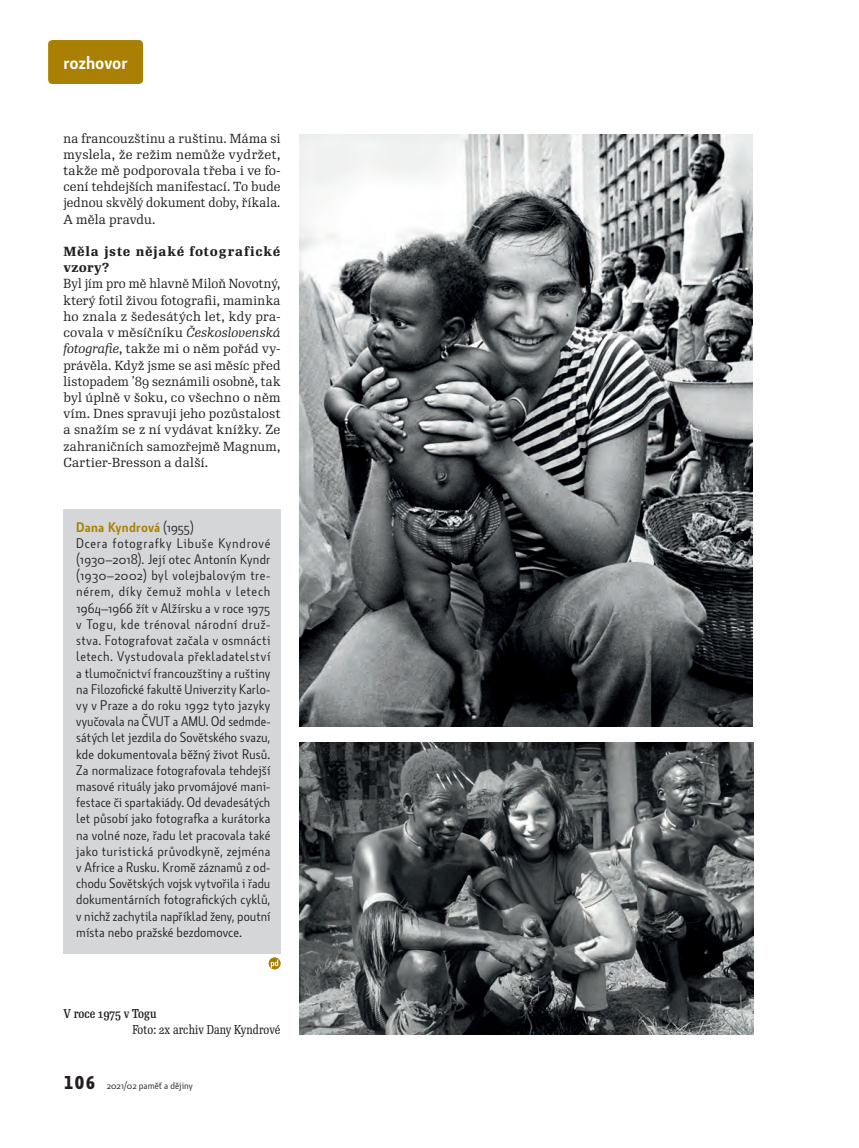
<style>
.page{position:relative;width:859px;height:1148px;background:#fff}
.page>*{position:absolute;margin:0;border:0;box-sizing:border-box;transform-origin:0 0}
.t1{font:600 18px "Botanika Std";color:#fff}
.t2{font:13.5px/16.2px "Botanika Std";letter-spacing:.01em;color:#231f20}
.t3{font:12.75px/16.2px "Re Public Std";letter-spacing:.01em;color:#231f20;text-align:justify;scale:.96 1}
.t4{font:12.75px/16.2px "Re Public Std";letter-spacing:.01em;color:#231f20;text-align:justify}
.t5{font:500 12.75px/16.2px "Re Public Std";letter-spacing:.055em;color:#231f20}
.t6{font:12.45px "Re Public Std Cond";letter-spacing:.005em;color:#231f20}
.t7{font:500 12.45px "Re Public Std Cond";color:#231f20}
.t8{font:9.75px "Botanika Std";color:#231f20}
.s1{font-style:italic}
.s2{font-weight:600;color:#aa8004}
.s3{font-family:"Botanika Mono";font-weight:700;font-size:18px}
</style>
<div class="page">
<div style="left:48px;top:40px;width:95px;height:44px;background:#aa8004;border-radius:4px"></div>
<div style="left:63px;top:509px;width:217px;height:443px;background:#d5d6d8"></div>
<img style="left:299px;top:134px;width:453px;height:592px">
<img style="left:299px;top:742px;width:453px;height:291px">
<svg style="left:268px;top:957px;width:12px;height:12px"></svg>
<svg style="left:271px;top:959px;width:7px;height:8px"></svg>
<h1 class="t1" style="left:63px;top:50px;width:66px">rozhovor</h1>
<p class="t4" style="left:63px;top:130px;width:218px">na francouzštinu a ruštinu. Máma si myslela, že režim nemůže vydržet, takže mě podporovala třeba i ve fo&shy;cení tehdejších manifestací. To bude jednou skvělý dokument doby, říkala.<br>A měla pravdu.</p>
<p class="t5" style="left:63px;top:243px;width:218px">Měla jste nějaké fotografické vzory?</p>
<p class="t3" style="left:63px;top:276px;width:227px">Byl jím pro mě hlavně Miloň Novotný, který fotil živou fotografii, maminka ho znala z šedesátých let, kdy pra&shy;covala v měsíčníku <span class="s1">Československá fotografie</span>, takže mi o něm pořád vy&shy;právěla. Když jsme se asi měsíc před listopadem ’89 seznámili osobně, tak byl úplně v šoku, co všechno o něm vím. Dnes spravuji jeho pozůstalost a snažím se z ní vydávat knížky. Ze zahraničních samozřejmě Magnum, Cartier-Bresson a další.</p>
<p class="t2" style="left:76px;top:518px;width:196px"><span class="s2">Dana Kyndrová</span> (1955)<br>Dcera fotografky Libuše Kyndrové (1930–2018). Její otec Antonín Kyndr (1930–2002) byl volejbalovým tre&shy;nérem, díky čemuž mohla v letech 1964–1966 žít v Alžírsku a v roce 1975 v Togu, kde trénoval národní druž&shy;stva. Fotografovat začala v osmnácti letech. Vystudovala překladatelství a tlumočnictví francouzštiny a ruštiny na Filozofické fakultě Univerzity Karlo&shy;vy v Praze a do roku 1992 tyto jazyky vyučovala na ČVUT a AMU. Od sedmde&shy;sátých let jezdila do Sovětského svazu, kde dokumentovala běžný život Rusů.<br>Za normalizace fotografovala tehdejší masové rituály jako prvomájové mani&shy;festace či spartakiády. Od devadesátých let působí jako fotografka a kurátorka na volné noze, řadu let pracovala také jako turistická průvodkyně, zejména v Africe a Rusku. Kromě záznamů z od&shy;chodu Sovětských vojsk vytvořila i řadu dokumentárních fotografických cyklů, v nichž zachytila například ženy, poutní místa nebo pražské bezdomovce.</p>
<p class="t7" style="left:63px;top:1005px;width:94px">V roce 1975 v Togu</p>
<p class="t6" style="left:132px;top:1021px;width:149px">Foto: 2x archiv Dany Kyndrové</p>
<p class="t8" style="left:63px;top:1079px;width:131px"><span class="s3">106</span> 2021/02 paměť a dějiny</p>
</div>
